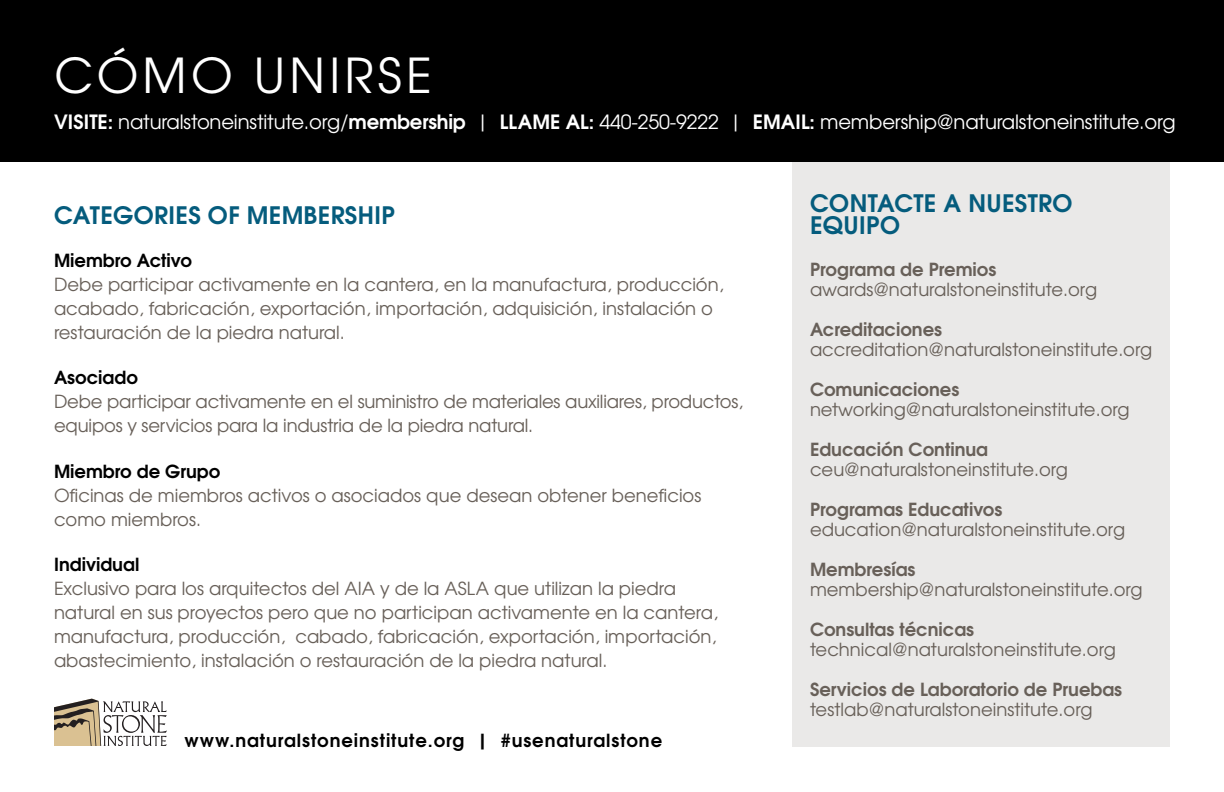
<style>
.page{position:relative;width:1224px;height:792px;background:#fff}
.page>*{position:absolute;margin:0;border:0;box-sizing:border-box;transform-origin:0 0}
.t1{font:48px "Te X Gyre Adventor";letter-spacing:.09em;color:#fff}
.t2{font:700 24px/22px "Te X Gyre Adventor";letter-spacing:.015em;color:#055c7d}
.t3{font:19.6px "Te X Gyre Adventor";letter-spacing:-.01em;color:#fff}
.t4{font:700 19.6px "Te X Gyre Adventor";color:#fff}
.t5{font:18px/24px "Te X Gyre Adventor";color:#686059}
.t6{font:700 18px "Te X Gyre Adventor";color:#686059}
.t7{font:700 18px "Te X Gyre Adventor";letter-spacing:.05em;color:#000}
.t8{font:700 18px "Te X Gyre Adventor";letter-spacing:.015em;color:#000}
.s1{font-weight:700}
</style>
<div class="page">
<div style="left:792px;top:162px;width:378px;height:585px;background:#eae9e8"></div>
<svg style="left:54px;top:699px;width:113px;height:47px"></svg>
<div style="left:0;top:0;width:1224px;height:162px;background:#000"></div>
<h1 class="t1" style="left:54px;top:37px;width:379px">CÓMO UNIRSE</h1>
<p class="t4" style="left:54px;top:105px;width:23px">Visite</p>
<p class="t3" style="left:108px;top:106px;width:415px"><span class="s1">:</span> naturalstoneinstitute.org/<span class="s1">membership</span> | <span class="s1">Llame</span></p>
<p class="t3" style="left:566px;top:106px;width:210px"><span class="s1">Al:</span> 440-250-9222 | <span class="s1">Email</span></p>
<p class="t3" style="left:810px;top:106px;width:367px"><span class="s1">:</span> membership@naturalstoneinstitute.org</p>
<h2 class="t2" style="left:54px;top:201px;width:34px">Categories</h2>
<h2 class="t2" style="left:208px;top:201px;width:77px">of Members</h2>
<h2 class="t2" style="left:358px;top:201px;width:27px">hip</h2>
<p class="t8" style="left:54px;top:245px;width:139px">Miembro Activo</p>
<p class="t5" style="left:54px;top:271px;width:671px">Debe participar activamente en la cantera, en la manufactura, producción, acabado, fabricación, exportación, importación, adquisición, instalación o restauración de la piedra natural.</p>
<p class="t8" style="left:54px;top:362px;width:85px">Asociado</p>
<p class="t5" style="left:54px;top:389px;width:691px">Debe participar activamente en el suministro de materiales auxiliares, productos, equipos y servicios para la industria de la piedra natural.</p>
<p class="t8" style="left:54px;top:456px;width:168px">Miembro de Grupo</p>
<p class="t5" style="left:54px;top:482px;width:649px">Oficinas de miembros activos o asociados que desean obtener beneficios como miembros.</p>
<p class="t8" style="left:54px;top:549px;width:87px">Individual</p>
<p class="t5" style="left:54px;top:576px;width:666px">Exclusivo para los arquitectos del AIA y de la ASLA que utilizan la piedra natural en sus proyectos pero que no participan activamente en la cantera, manufactura, producción, cabado, fabricación, exportación, importación, abastecimiento, instalación o restauración de la piedra natural.</p>
<p class="t7" style="left:184px;top:724px;width:479px">www.naturalstoneinstitute.org | #usenaturalstone</p>
<h2 class="t2" style="left:810px;top:190px;width:264px">CONTACTE A NUESTRO<br>EQUIPO</h2>
<p class="t6" style="left:810px;top:254px;width:188px">Programa de Premios</p>
<p class="t5" style="left:810px;top:277px;width:289px">awards@naturalstoneinstitute.org</p>
<p class="t6" style="left:810px;top:314px;width:134px">Acreditaciones</p>
<p class="t5" style="left:810px;top:337px;width:344px">accreditation@naturalstoneinstitute.org</p>
<p class="t6" style="left:810px;top:374px;width:151px">Comunicaciones</p>
<p class="t5" style="left:810px;top:397px;width:321px">networking@naturalstoneinstitute.org</p>
<p class="t6" style="left:810px;top:434px;width:180px">Educación Continua</p>
<p class="t5" style="left:810px;top:457px;width:260px">ceu@naturalstoneinstitute.org</p>
<p class="t6" style="left:810px;top:494px;width:194px">Programas Educativos</p>
<p class="t5" style="left:810px;top:517px;width:317px">education@naturalstoneinstitute.org</p>
<p class="t6" style="left:810px;top:554px;width:107px">Membresías</p>
<p class="t5" style="left:810px;top:576px;width:334px">membership@naturalstoneinstitute.org</p>
<p class="t6" style="left:810px;top:614px;width:166px">Consultas técnicas</p>
<p class="t5" style="left:810px;top:636px;width:307px">technical@naturalstoneinstitute.org</p>
<p class="t6" style="left:810px;top:674px;width:314px">Servicios de Laboratorio de Pruebas</p>
<p class="t5" style="left:810px;top:696px;width:284px">testlab@naturalstoneinstitute.org</p>
</div>
